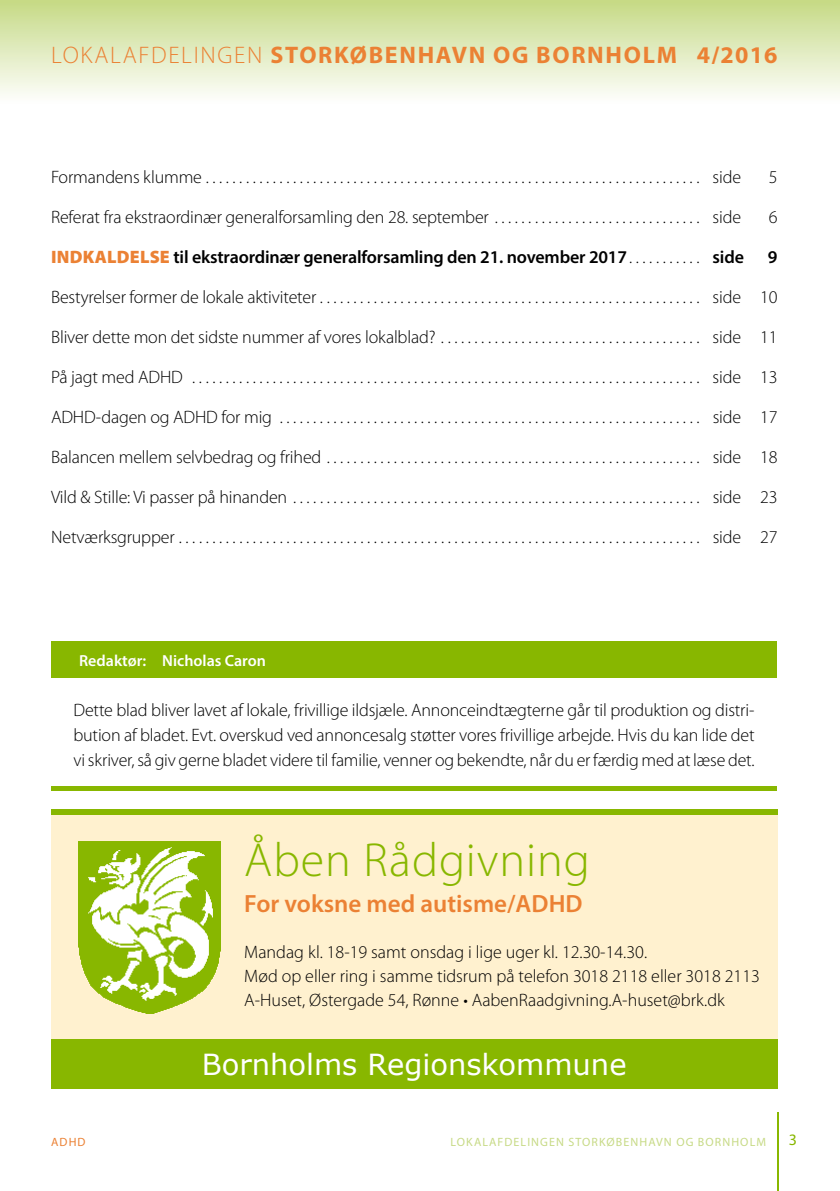
<style>
.page{position:relative;width:840px;height:1191px;background:#fff}
.page>*{position:absolute;margin:0;border:0;box-sizing:border-box;transform-origin:0 0}
.t1{font:300 48px "Myriad Pro";letter-spacing:.02em;color:#88b700}
.t2{font:29px "Verdana";color:#fff}
.t3{font:600 25px "Myriad Pro";color:#eb8134}
.t4{font:700 24px "Myriad Pro";letter-spacing:.07em;color:#eb8134}
.t5{font:300 18px/24.8px "Myriad Pro";letter-spacing:-.01em;color:#000;text-align:justify}
.t6{font:600 18px "Myriad Pro";letter-spacing:-.01em;color:#000}
.t7{font:600 16px "Myriad Pro";color:#fff}
.t8{font:16px "Myriad Pro";color:#88b700}
.t9{font:12px "Myriad Pro";letter-spacing:.09em;color:#c7da86}
.t10{font:12px "Myriad Pro";color:#eb8134}
.s1{font-weight:300}
.s2{font-weight:900;color:#eb8134}
</style>
<div class="page">
<hr style="left:776px;top:1112px;width:1px;height:79px;background:#88b700">
<div style="left:0;top:0;width:839px;height:120px;background:linear-gradient(to bottom,#c6da87,#fff)"></div>
<div style="left:51px;top:641px;width:725px;height:37px;background:#88b700"></div>
<hr style="left:51px;top:786px;width:725px;height:4px;background:#88b700">
<div style="left:51px;top:815px;width:726px;height:273px;background:#fff1cf"></div>
<div style="left:51px;top:809px;width:726px;height:6px;background:#88b700"></div>
<img style="left:78px;top:841px;width:143px;height:173px">
<div style="left:51px;top:1039px;width:726px;height:50px;background:#88b700"></div>
<h3 class="t4" style="left:51px;top:40px;width:727px"><span class="s1">LOKALAFDELINGEN</span> STORKØBENHAVN OG BORNHOLM 4/2016</h3>
<p class="t5" style="left:51px;top:165px;width:691px">Formandens klumme . . . . . . . . . . . . . . . . . . . . . . . . . . . . . . . . . . . . . . . . . . . . . . . . . . . . . . . . . . . . . . . . . . . . . . . . . . side</p>
<p class="t5" style="left:768px;top:165px;width:10px">5</p>
<p class="t5" style="left:51px;top:205px;width:691px">Referat fra ekstraordinær generalforsamling den 28. september . . . . . . . . . . . . . . . . . . . . . . . . . . . . . . . side</p>
<p class="t5" style="left:768px;top:205px;width:10px">6</p>
<p class="t6" style="left:51px;top:246px;width:693px"><span class="s2">INDKALDELSE</span> til ekstraordinær generalforsamling den 21. november 2017 <span class="s1">. . . . . . . . . . .</span> side</p>
<p class="t6" style="left:767px;top:246px;width:11px">9</p>
<p class="t5" style="left:51px;top:285px;width:727px">Bestyrelser former de lokale aktiviteter . . . . . . . . . . . . . . . . . . . . . . . . . . . . . . . . . . . . . . . . . . . . . . . . . . . . . . . . . side 10</p>
<p class="t5" style="left:51px;top:325px;width:727px">Bliver dette mon det sidste nummer af vores lokalblad? . . . . . . . . . . . . . . . . . . . . . . . . . . . . . . . . . . . . . . . side 11</p>
<p class="t5" style="left:51px;top:365px;width:727px">På jagt med ADHD . . . . . . . . . . . . . . . . . . . . . . . . . . . . . . . . . . . . . . . . . . . . . . . . . . . . . . . . . . . . . . . . . . . . . . . . . . . . side 13</p>
<p class="t5" style="left:51px;top:405px;width:727px">ADHD-dagen og ADHD for mig . . . . . . . . . . . . . . . . . . . . . . . . . . . . . . . . . . . . . . . . . . . . . . . . . . . . . . . . . . . . . . . side 17</p>
<p class="t5" style="left:51px;top:445px;width:727px">Balancen mellem selvbedrag og frihed . . . . . . . . . . . . . . . . . . . . . . . . . . . . . . . . . . . . . . . . . . . . . . . . . . . . . . . . side 18</p>
<p class="t5" style="left:51px;top:485px;width:727px">Vild &amp; Stille: Vi passer på hinanden . . . . . . . . . . . . . . . . . . . . . . . . . . . . . . . . . . . . . . . . . . . . . . . . . . . . . . . . . . . . . side 23</p>
<p class="t5" style="left:51px;top:525px;width:727px">Netværksgrupper . . . . . . . . . . . . . . . . . . . . . . . . . . . . . . . . . . . . . . . . . . . . . . . . . . . . . . . . . . . . . . . . . . . . . . . . . . . . . . side 27</p>
<p class="t7" style="left:79px;top:650px;width:188px">Redaktør: Nicholas Caron</p>
<p class="t5" style="left:73px;top:698px;width:682px">Dette blad bliver lavet af lokale, frivillige ildsjæle. Annonceindtægterne går til produktion og distri&shy;bution af bladet. Evt. overskud ved annoncesalg støtter vores frivillige arbejde. Hvis du kan lide det vi skriver, så giv gerne bladet videre til familie, venner og bekendte, når du er færdig med at læse det.</p>
<h1 class="t1" style="left:244px;top:834px;width:347px">Åben Rådgivning</h1>
<h3 class="t3" style="left:244px;top:888px;width:339px">For voksne med autisme/ADHD</h3>
<p class="t5" style="left:244px;top:940px;width:517px;line-height:24px;text-align:left">Mandag kl. 18-19 samt onsdag i lige uger kl. 12.30-14.30.<br>Mød op eller ring i samme tidsrum på telefon 3018 2118 eller 3018 2113<br>A-Huset, Østergade 54, Rønne • AabenRaadgivning.A-huset@brk.dk</p>
<h2 class="t2" style="left:202px;top:1044px;width:426px">Bornholms Regionskommune</h2>
<p class="t10" style="left:51px;top:1134px;width:36px">ADHD</p>
<p class="t9" style="left:450px;top:1134px;width:317px">LOKALAFDELINGEN STORKØBENHAVN OG BORNHOLM</p>
<p class="t8" style="left:788px;top:1130px;width:10px">3</p>
</div>
